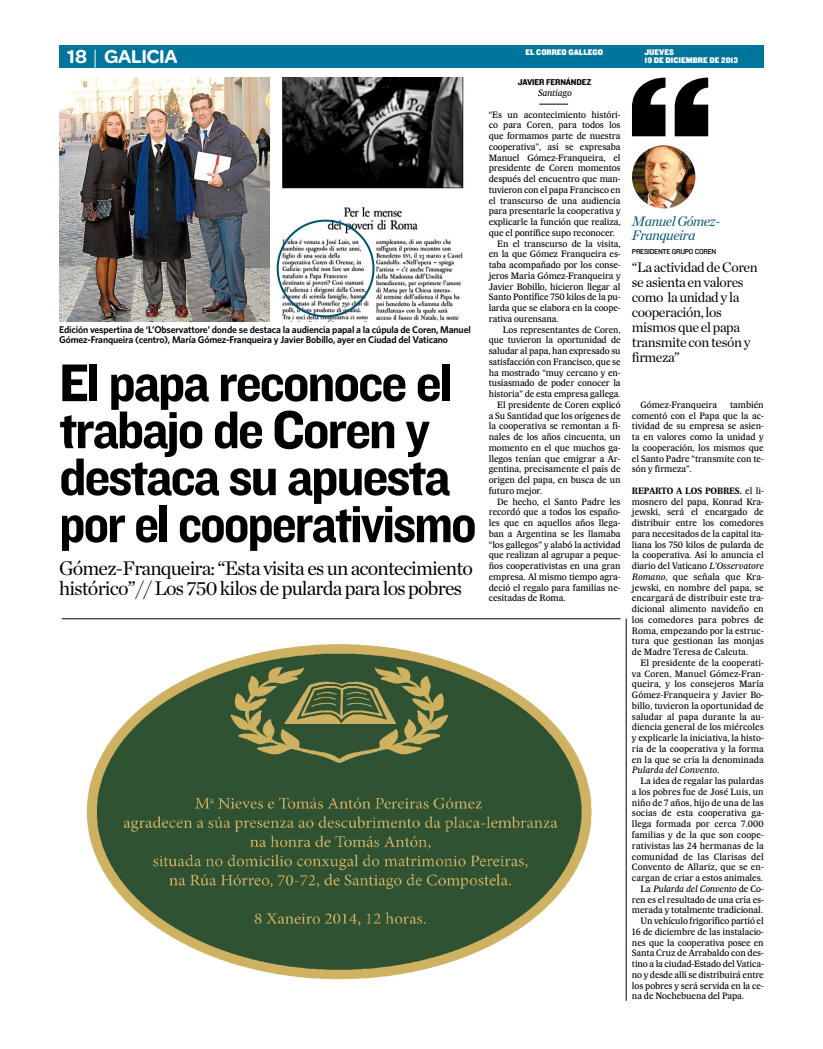
<style>
.page{position:relative;width:823px;height:1049px;background:#fff}
.page>*{position:absolute;margin:0;border:0;box-sizing:border-box;transform-origin:0 0}
.t1{font:55px/47px "Knockout 51 Middleweight";letter-spacing:-.04em;color:#000}
.t2{font:20px/20px "Chronicle Deck";letter-spacing:-.04em;color:#000}
.t3{font:600 20px "Omnes";letter-spacing:-.02em;color:#fff}
.t4{font:14px/15px "Chronicle Deck";letter-spacing:-.03em;color:#000}
.t5{font:italic 14px/14px "Chronicle Deck";letter-spacing:-.03em;color:#005472}
.t6{font:600 9.8px/10.8px "Whitney";letter-spacing:-.015em;color:#000}
.t7{font:8.8px/10.8px "Majerit Body";letter-spacing:-.015em;color:#000;text-align:justify}
.t8{font:italic 8.8px "Majerit Body";letter-spacing:-.015em;color:#000}
.t9{font:8.8px "Knockout 51 Middleweight";letter-spacing:-.015em;color:#000}
.t10{font:8.5px "Knockout 71 Full Middlewt";color:#fff}
.t11{font:7.5px "Knockout 31 Junior Middlewt";letter-spacing:-.03em;color:#000}
.s1{font-weight:700}
.s2{font-style:italic}
.s3{font-style:normal}
</style>
<div class="page">
<div style="left:59px;top:45px;width:704px;height:23px;background:#00759c"></div>
<svg style="left:95px;top:50px;width:1px;height:18px"></svg>
<hr style="left:62px;top:619px;width:558px;height:1px;background:#000">
<hr style="left:625px;top:619px;width:1px;height:382px;background:#000">
<svg style="left:539px;top:104px;width:29px;height:1px"></svg>
<img style="left:279px;top:78px;width:185px;height:243px">
<img style="left:631px;top:145px;width:64px;height:63px;border-radius:50%">
<svg style="left:632px;top:78px;width:75px;height:58px"></svg>
<div style="left:276px;top:220px;width:98px;height:97px;border:2px solid #005472;border-radius:50%"></div>
<img style="left:59px;top:78px;width:210px;height:243px">
<img style="left:86px;top:644px;width:506px;height:336px">
<p class="t10" style="left:525px;top:47px;width:79px">EL CORREO GALLEGO</p>
<h2 class="t3" style="left:67px;top:45px;width:21px">18</h2>
<p class="t10" style="left:644px;top:47px;width:31px">JUEVES</p>
<h2 class="t3" style="left:104px;top:45px;width:75px">GALICIA</h2>
<p class="t10" style="left:644px;top:55px;width:95px">19 DE DICIEMBRE DE 2013</p>
<p class="t6" style="left:59px;top:324px;width:413px">Edición vespertina de ‘L’Observattore’ donde se destaca la audiencia papal a la cúpula de Coren, Manuel<br>Gómez-Franqueira (centro), María Gómez-Franqueira y Javier Bobillo, ayer en Ciudad del Vaticano</p>
<h1 class="t1" style="left:59px;top:357px;width:419px">El papa reconoce el trabajo de Coren y destaca su apuesta por el cooperativismo</h1>
<h2 class="t2" style="left:59px;top:557px;width:415px">Gómez-Franqueira: “Esta visita es un acontecimiento histórico”// Los 750 kilos de pularda para los pobres</h2>
<p class="t9" style="left:517px;top:76px;width:75px">JAVIER FERNÁNDEZ</p>
<p class="t8" style="left:537px;top:87px;width:35px">Santiago</p>
<p class="t7" style="left:488px;top:109px;width:133px">“Es un acontecimiento históri-</p>
<p class="t7" style="left:488px;top:120px;width:133px">co para Coren, para todos los</p>
<p class="t7" style="left:488px;top:130px;width:133px">que formamos parte de nuestra</p>
<p class="t7" style="left:488px;top:141px;width:133px">cooperativa”, así se expresaba</p>
<p class="t7" style="left:488px;top:152px;width:133px">Manuel Gómez-Franqueira, el</p>
<p class="t7" style="left:488px;top:163px;width:133px">presidente de Coren momentos</p>
<p class="t7" style="left:488px;top:173px;width:133px">después del encuentro que man-</p>
<p class="t7" style="left:488px;top:184px;width:133px">tuvieron con el papa Francisco en</p>
<p class="t7" style="left:488px;top:195px;width:133px">el transcurso de una audiencia</p>
<p class="t7" style="left:488px;top:206px;width:133px">para presentarle la cooperativa y</p>
<p class="t7" style="left:488px;top:216px;width:133px">explicarle la función que realiza,</p>
<p class="t7" style="left:488px;top:227px;width:128px">que el pontífice supo reconocer.</p>
<p class="t7" style="left:497px;top:238px;width:125px">En el transcurso de la visita,</p>
<p class="t7" style="left:488px;top:249px;width:133px">en la que Gómez Franqueira es-</p>
<p class="t7" style="left:488px;top:259px;width:133px">taba acompañado por los conse-</p>
<p class="t7" style="left:488px;top:270px;width:133px">jeros María Gómez-Franqueira y</p>
<p class="t7" style="left:488px;top:281px;width:133px">Javier Bobillo, hicieron llegar al</p>
<p class="t7" style="left:488px;top:292px;width:133px">Santo Pontífice 750 kilos de la pu-</p>
<p class="t7" style="left:488px;top:302px;width:133px">larda que se elabora en la coope-</p>
<p class="t7" style="left:488px;top:313px;width:71px">rativa ourensana.</p>
<p class="t7" style="left:502px;top:324px;width:119px">Los representantes de Coren,</p>
<p class="t7" style="left:488px;top:335px;width:133px">que tuvieron la oportunidad de</p>
<p class="t7" style="left:488px;top:345px;width:133px">saludar al papa, han expresado su</p>
<p class="t7" style="left:488px;top:356px;width:133px">satisfacción con Francisco, que se</p>
<p class="t7" style="left:488px;top:367px;width:133px">ha mostrado “muy cercano y en-</p>
<p class="t7" style="left:488px;top:378px;width:133px">tusiasmado de poder conocer la</p>
<p class="t7" style="left:488px;top:388px;width:133px">historia” de esta empresa gallega.</p>
<p class="t7" style="left:497px;top:399px;width:125px">El presidente de Coren explicó</p>
<p class="t7" style="left:488px;top:410px;width:133px">a Su Santidad que los orígenes de</p>
<p class="t7" style="left:488px;top:421px;width:133px">la cooperativa se remontan a fi-</p>
<p class="t7" style="left:488px;top:431px;width:133px">nales de los años cincuenta, un</p>
<p class="t7" style="left:488px;top:442px;width:133px">momento en el que muchos ga-</p>
<p class="t7" style="left:488px;top:453px;width:133px">llegos tenían que emigrar a Ar-</p>
<p class="t7" style="left:488px;top:464px;width:133px">gentina, precisamente el país de</p>
<p class="t7" style="left:488px;top:474px;width:133px">origen del papa, en busca de un</p>
<p class="t7" style="left:488px;top:485px;width:55px">futuro mejor.</p>
<p class="t7" style="left:497px;top:496px;width:125px">De hecho, el Santo Padre les</p>
<p class="t7" style="left:488px;top:507px;width:133px">recordó que a todos los españo-</p>
<p class="t7" style="left:488px;top:517px;width:133px">les que en aquellos años llega-</p>
<p class="t7" style="left:488px;top:528px;width:133px">ban a Argentina se les llamaba</p>
<p class="t7" style="left:488px;top:539px;width:133px">“los gallegos” y alabó la actividad</p>
<p class="t7" style="left:488px;top:550px;width:133px">que realizan al agrupar a peque-</p>
<p class="t7" style="left:488px;top:560px;width:133px">ños cooperativistas en una gran</p>
<p class="t7" style="left:488px;top:571px;width:133px">empresa. Al mismo tiempo agra-</p>
<p class="t7" style="left:488px;top:582px;width:133px">deció el regalo para familias ne-</p>
<p class="t7" style="left:488px;top:593px;width:78px">cesitadas de Roma.</p>
<h3 class="t5" style="left:631px;top:213px;width:90px">Manuel Gómez-<br>Franqueira</h3>
<p class="t11" style="left:631px;top:246px;width:86px">PRESIDENTE GRUPO COREN</p>
<h3 class="t4" style="left:631px;top:259px;width:127px">“La actividad de Coren se asienta en valores como la unidad y la cooperación, los mismos que el papa transmite con tesón y firmeza”</h3>
<p class="t7" style="left:640px;top:399px;width:78px">Gómez-Franqueira</p>
<p class="t7" style="left:631px;top:399px;width:133px;text-indent:98px">también comentó con el Papa que la ac&shy;tividad de su empresa se asien&shy;ta en valores como la unidad y la cooperación, los mismos que el Santo Padre “transmite con te&shy;són y firmeza”.</p>
<p class="t7" style="left:631px;top:485px;width:133px"><span class="s1">REPARTO A LOS POBRES.</span> el li&shy;mosnero del papa, Konrad Kra&shy;jewski, será el encargado de distribuir entre los comedores para necesitados de la capital ita&shy;liana los 750 kilos de pularda de la cooperativa. Así lo anuncia el diario del Vaticano <span class="s2">L’Osservatore Romano</span>, que señala que Kra&shy;jewski, en nombre del papa, se encargará de distribuir este tra&shy;dicional alimento navideño en los comedores para pobres de Roma, empezando por la estruc&shy;tura que gestionan las monjas de Madre Teresa de Calcuta.</p>
<p class="t7" style="left:631px;top:657px;width:133px;text-indent:9px">El presidente de la cooperati&shy;va Coren, Manuel Gómez-Fran&shy;queira, y los consejeros María Gómez-Franqueira y Javier Bo&shy;billo, tuvieron la oportunidad de saludar al papa durante la au&shy;diencia general de los miércoles y explicarle la iniciativa, la histo&shy;ria de la cooperativa y la forma en la que se cría la denominada <span class="s2">Pularda del Convento</span>.</p>
<p class="t7" style="left:640px;top:775px;width:125px">La idea de regalar las pulardas</p>
<p class="t7" style="left:631px;top:786px;width:133px">a los pobres fue de José Luis, un</p>
<p class="t7" style="left:631px;top:797px;width:133px">niño de 7 años, hijo de una de las</p>
<p class="t7" style="left:631px;top:808px;width:133px">socias de esta cooperativa ga-</p>
<p class="t7" style="left:631px;top:818px;width:133px">llega formada por cerca 7.000</p>
<p class="t7" style="left:631px;top:829px;width:133px">familias y de la que son coope-</p>
<p class="t7" style="left:631px;top:840px;width:133px">rativistas las 24 hermanas de la</p>
<p class="t7" style="left:631px;top:851px;width:133px">comunidad de las Clarisas del</p>
<p class="t7" style="left:631px;top:861px;width:133px">Convento de Allariz, que se en-</p>
<p class="t7" style="left:631px;top:872px;width:132px">cargan de criar a estos animales.</p>
<p class="t8" style="left:640px;top:883px;width:125px"><span class="s3">La</span> Pularda del Convento <span class="s3">de Co-</span></p>
<p class="t7" style="left:631px;top:894px;width:133px">ren es el resultado de una cría es-</p>
<p class="t7" style="left:631px;top:904px;width:132px">merada y totalmente tradicional.</p>
<p class="t7" style="left:640px;top:915px;width:125px">Un vehículo frigorífico partió el</p>
<p class="t7" style="left:631px;top:926px;width:133px">16 de diciembre de las instalacio-</p>
<p class="t7" style="left:631px;top:937px;width:133px">nes que la cooperativa posee en</p>
<p class="t7" style="left:631px;top:947px;width:133px">Santa Cruz de Arrabaldo con des-</p>
<p class="t7" style="left:631px;top:958px;width:133px">tino a la ciudad-Estado del Vatica-</p>
<p class="t7" style="left:631px;top:969px;width:133px">no y desde allí se distribuirá entre</p>
<p class="t7" style="left:631px;top:980px;width:133px">los pobres y será servida en la ce-</p>
<p class="t7" style="left:631px;top:990px;width:114px">na de Nochebuena del Papa.</p>
</div>
